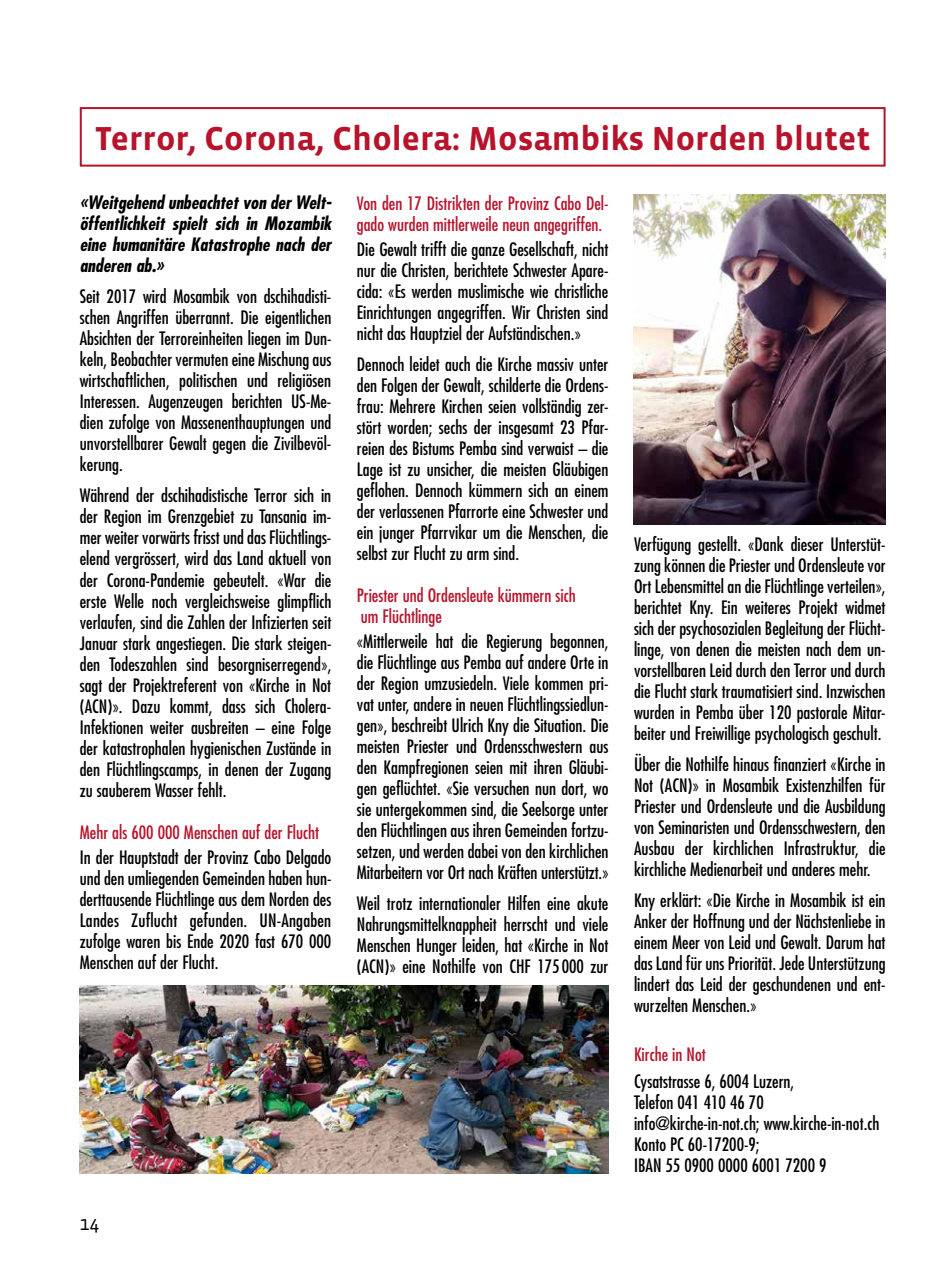
<style>
.page{position:relative;width:942px;height:1276px;background:#fff}
.page>*{position:absolute;margin:0;border:0;box-sizing:border-box;transform-origin:0 0}
.t1{font:700 34px "Vista Sans";color:#b7142c}
.t2{font:20px "Vista Sans";color:#000}
.t3{font:condensed 18px/21px "Futura";color:#000;text-align:justify}
.t4{font:condensed 18px/21px "Futura";color:#b7142c}
.t5{font:italic 700 condensed 18px/21px "Futura";color:#000;text-align:justify}
</style>
<div class="page">
<div style="left:80px;top:107px;width:805px;height:60px;border:2px solid #b7142c"></div>
<img style="left:633px;top:195px;width:252px;height:330px">
<img style="left:80px;top:985px;width:528px;height:188px">
<h1 class="t1" style="left:95px;top:121px;width:776px">Terror, Corona, Cholera: Mosambiks Norden blutet</h1>
<p class="t5" style="left:80px;top:192px;width:253px">«Weitgehend unbeachtet von der Welt&shy;öffentlichkeit spielt sich in Mozambik eine humanitäre Katastrophe nach der anderen ab.»</p>
<p class="t3" style="left:80px;top:286px;width:253px">Seit 2017 wird Mosambik von dschihadisti&shy;schen Angriffen überrannt. Die eigentlichen Absichten der Terroreinheiten liegen im Dun&shy;keln, Beobachter vermuten eine Mischung aus wirtschaftlichen, politischen und religiösen Interessen. Augenzeugen berichten US-Me&shy;dien zufolge von Massenenthauptungen und unvorstellbarer Gewalt gegen die Zivilbevöl&shy;kerung.</p>
<p class="t3" style="left:80px;top:485px;width:253px">Während der dschihadistische Terror sich in der Region im Grenzgebiet zu Tansania im&shy;mer weiter vorwärts frisst und das Flüchtlings&shy;elend vergrössert, wird das Land aktuell von der Corona-Pandemie gebeutelt. «War die erste Welle noch vergleichsweise glimpflich verlaufen, sind die Zahlen der Infizierten seit Januar stark angestiegen. Die stark steigen&shy;den Todeszahlen sind besorgniserregend», sagt der Projektreferent von «Kirche in Not (ACN)». Dazu kommt, dass sich Cholera-Infektionen weiter ausbreiten – eine Folge der katastrophalen hygienischen Zustände in den Flüchtlingscamps, in denen der Zugang zu sauberem Wasser fehlt.</p>
<p class="t4" style="left:80px;top:821px;width:241px">Mehr als 600 000 Menschen auf der Flucht</p>
<p class="t3" style="left:80px;top:846px;width:253px">In der Hauptstadt der Provinz Cabo Delgado und den umliegenden Gemeinden haben hun&shy;derttausende Flüchtlinge aus dem Norden des Landes Zuflucht gefunden. UN-Angaben zufolge waren bis Ende 2020 fast 670 000<br>Menschen auf der Flucht.</p>
<p class="t4" style="left:357px;top:192px;width:253px">Von den 17 Distrikten der Provinz Cabo Del&shy;gado wurden mittlerweile neun angegriffen.</p>
<p class="t3" style="left:357px;top:238px;width:253px">Die Gewalt trifft die ganze Gesellschaft, nicht nur die Christen, berichtete Schwester Apare&shy;cida: «Es werden muslimische wie christliche Einrichtungen angegriffen. Wir Christen sind nicht das Hauptziel der Aufständischen.»</p>
<p class="t3" style="left:357px;top:353px;width:253px">Dennoch leidet auch die Kirche massiv unter den Folgen der Gewalt, schilderte die Ordens&shy;frau: Mehrere Kirchen seien vollständig zer&shy;stört worden; sechs der insgesamt 23 Pfar&shy;reien des Bistums Pemba sind verwaist – die Lage ist zu unsicher, die meisten Gläubigen geflohen. Dennoch kümmern sich an einem der verlassenen Pfarrorte eine Schwester und ein junger Pfarrvikar um die Menschen, die selbst zur Flucht zu arm sind.</p>
<p class="t4" style="left:357px;top:584px;width:220px">Priester und Ordensleute kümmern sich um Flüchtlinge</p>
<p class="t3" style="left:357px;top:630px;width:253px">«Mittlerweile hat die Regierung begonnen, die Flüchtlinge aus Pemba auf andere Orte in der Region umzusiedeln. Viele kommen pri&shy;vat unter, andere in neuen Flüchtlingssiedlun&shy;gen», beschreibt Ulrich Kny die Situation. Die meisten Priester und Ordensschwestern aus den Kampfregionen seien mit ihren Gläubi&shy;gen geflüchtet. «Sie versuchen nun dort, wo sie untergekommen sind, die Seelsorge unter den Flüchtlingen aus ihren Gemeinden fortzu&shy;setzen, und werden dabei von den kirchlichen Mitarbeitern vor Ort nach Kräften unterstützt.»</p>
<p class="t3" style="left:357px;top:892px;width:253px">Weil trotz internationaler Hilfen eine akute Nahrungsmittelknappheit herrscht und viele Menschen Hunger leiden, hat «Kirche in Not (ACN)» eine Nothilfe von CHF 175 000 zur</p>
<p class="t2" style="left:79px;top:1212px;width:21px">14</p>
<p class="t3" style="left:633px;top:533px;width:253px">Verfügung gestellt. «Dank dieser Unterstüt&shy;zung können die Priester und Ordensleute vor Ort Lebensmittel an die Flüchtlinge verteilen», berichtet Kny. Ein weiteres Projekt widmet sich der psychosozialen Begleitung der Flücht&shy;linge, von denen die meisten nach dem un&shy;vorstellbaren Leid durch den Terror und durch die Flucht stark traumatisiert sind. Inzwischen wurden in Pemba über 120 pastorale Mitar&shy;beiter und Freiwillige psychologisch geschult.</p>
<p class="t3" style="left:633px;top:753px;width:253px">Über die Nothilfe hinaus finanziert «Kirche in Not (ACN)» in Mosambik Existenzhilfen für Priester und Ordensleute und die Ausbildung von Seminaristen und Ordensschwestern, den Ausbau der kirchlichen Infrastruktur, die kirchliche Medienarbeit und anderes mehr.</p>
<p class="t3" style="left:633px;top:890px;width:253px">Kny erklärt: «Die Kirche in Mosambik ist ein Anker der Hoffnung und der Nächstenliebe in einem Meer von Leid und Gewalt. Darum hat das Land für uns Priorität. Jede Unterstützung lindert das Leid der geschundenen und ent&shy;wurzelten Menschen.»</p>
<p class="t4" style="left:633px;top:1044px;width:73px">Kirche in Not</p>
<p class="t3" style="left:633px;top:1071px;width:247px;text-align:left">Cysatstrasse 6, 6004 Luzern,<br>Telefon 041 410 46 70 info@kirche-in-not.ch; www.kirche-in-not.ch<br>Konto PC 60-17200-9;<br>IBAN 55 0900 0000 6001 7200 9</p>
</div>
